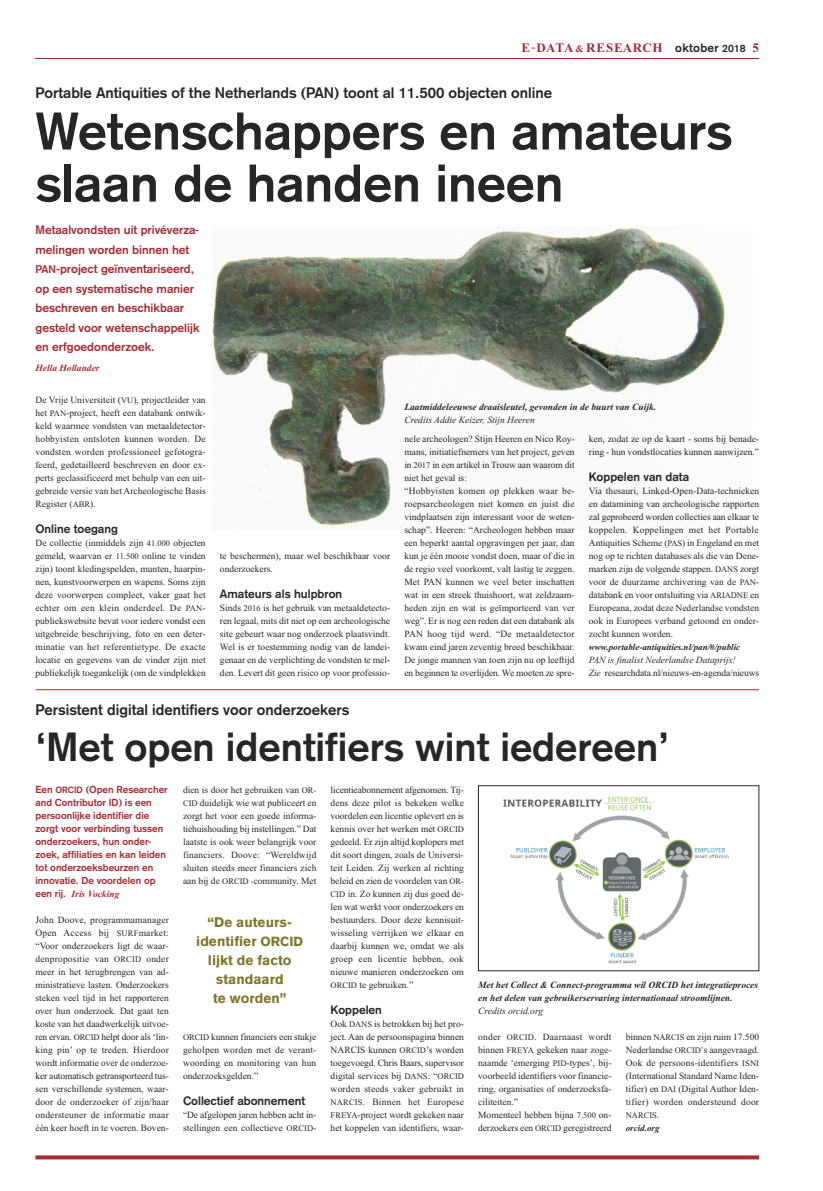
<style>
.page{position:relative;width:823px;height:1191px;background:#fff}
.page>*{position:absolute;margin:0;border:0;box-sizing:border-box;transform-origin:0 0}
.t1{font:700 52px/52px "Akzidenz Grotesk";color:#272627}
.t2{font:700 40px "Akzidenz Grotesk";color:#272627}
.t3{font:700 15px "Akzidenz Grotesk";color:#272627}
.t4{font:900 13.7px/19px "Akzidenz Grotesk";color:#7d762d;text-align:center}
.t5{font:700 13px "Times New Roman";letter-spacing:.025em;color:#a62c32}
.t6{font:700 12px/19.5px "Akzidenz Grotesk";color:#a62c32}
.t7{font:700 12px "Akzidenz Grotesk";color:#272627}
.t8{font:700 10px/13px "Akzidenz Grotesk";color:#a62c32}
.t9{font:9.5px/13px "Times New Roman";color:#272627;text-align:justify}
.t10{font:italic 700 9.5px/13px "Times New Roman";color:#272627}
.t11{font:italic 9.5px "Times New Roman";color:#272627}
.t12{font:italic 700 9.5px "Times New Roman";color:#a62c32}
.t13{font:italic 700 9px "Times New Roman";color:#272627}
.t14{font:8.5px "Times New Roman";color:#272627}
.s1{font-weight:400}
.s2{font-size:10px}
.s3{font-family:"Akzidenz Grotesk";font-size:12px;color:#272627}
.s4{font-family:"Akzidenz Grotesk";font-size:10.5px;color:#272627}
.s5{font-size:11px}
.s6{font-size:8.5px}
.s7{font-style:italic}
.s8{font-size:9px}
.s9{font-family:"Akzidenz Grotesk";font-style:normal;font-size:10px}
.s10{font-size:13px}
.s11{font-size:9.5px}
</style>
<div class="page">
<svg style="left:35px;top:1155px;width:723px;height:4px;background:#af4248"></svg>
<img style="left:503px;top:796px;width:226px;height:168px">
<div style="left:478px;top:785px;width:280px;height:186px;border:1px solid #272627"></div>
<hr style="left:35px;top:58px;width:723px;height:1px;background:#a62c32">
<img style="left:213px;top:227px;width:513px;height:301px">
<hr style="left:35px;top:689px;width:723px;height:1px;background:#a62c32">
<h3 class="t5" style="left:521px;top:40px;width:239px">E<span class="s1">-</span>DATA <span class="s2">&amp;</span> RESEARCH <span class="s3">oktober</span> <span class="s4">2018</span> 5</h3>
<h3 class="t3" style="left:35px;top:87px;width:518px">Portable Antiquities of the Netherlands (PAN) toont al 11.500 objecten online</h3>
<h1 class="t1" style="left:35px;top:109px;width:697px">Wetenschappers en amateurs slaan de handen ineen</h1>
<p class="t6" style="left:35px;top:221px;width:165px">Metaalvondsten uit privéverza&shy;melingen worden binnen het<br><span class="s5">PAN</span>-project geïnventariseerd, op een systematische manier beschreven en beschikbaar gesteld voor wetenschappelijk en erfgoedonderzoek.</p>
<p class="t12" style="left:35px;top:362px;width:66px">Hella Hollander</p>
<p class="t9" style="left:35px;top:393px;width:172px">De Vrije Universiteit (<span class="s6">VU</span>), projectleider van het <span class="s6">PAN</span>-project, heeft een databank ontwik&shy;keld waarmee vondsten van metaaldetector&shy;hobbyisten ontsloten kunnen worden. De vondsten worden professioneel gefotogra&shy;feerd, gedetailleerd beschreven en door ex&shy;perts geclassificeerd met behulp van een uit&shy;gebreide versie van het Archeologische Basis Register (<span class="s6">ABR</span>).</p>
<p class="t7" style="left:35px;top:524px;width:84px">Online toegang</p>
<p class="t9" style="left:35px;top:536px;width:172px">De collectie (inmiddels zijn <span class="s6">41.000</span> objecten gemeld, waarvan er <span class="s6">11.500</span> online te vinden zijn) toont kledingspelden, munten, haarpin&shy;nen, kunstvoorwerpen en wapens. Soms zijn deze voorwerpen compleet, vaker gaat het echter om een klein onderdeel. De <span class="s6">PAN&shy;</span>publiekswebsite bevat voor iedere vondst een uitgebreide beschrijving, foto en een deter&shy;minatie van het referentietype. De exacte locatie en gegevens van de vinder zijn niet publiekelijk toegankelijk (om de vindplekken</p>
<p class="t9" style="left:220px;top:549px;width:172px">te beschermen), maar wel beschikbaar voor onderzoekers.</p>
<p class="t7" style="left:220px;top:589px;width:124px">Amateurs als hulpbron</p>
<p class="t9" style="left:220px;top:601px;width:172px">Sinds <span class="s6">2016</span> is het gebruik van metaaldetecto&shy;ren legaal, mits dit niet op een archeologische site gebeurt waar nog onderzoek plaatsvindt.<br>Wel is er toestemming nodig van de landei&shy;genaar en de verplichting de vondsten te mel&shy;den. Levert dit geen risico op voor professio-</p>
<p class="t10" style="left:404px;top:400px;width:253px">Laatmiddeleeuwse draaisleutel, gevonden in de buurt van Cuijk.</p>
<p class="t11" style="left:404px;top:414px;width:132px">Credits Addie Keizer, Stijn Heeren</p>
<p class="t9" style="left:404px;top:432px;width:172px;text-align:left">nele archeologen? Stijn Heeren en Nico Roy&shy;mans, initiatiefnemers van het project, geven in <span class="s6">2017</span> in een artikel in Trouw aan waarom dit niet het geval is:<br>“Hobbyisten komen op plekken waar be&shy;roepsarcheologen niet komen en juist die vindplaatsen zijn interessant voor de weten&shy;schap”. Heeren: “Archeologen hebben maar een beperkt aantal opgravingen per jaar, dan kun je één mooie vondst doen, maar of die in de regio veel voorkomt, valt lastig te zeggen.<br>Met PAN kunnen we veel beter inschatten wat in een streek thuishoort, wat zeldzaam&shy;heden zijn en wat is geïmporteerd van ver weg”. Er is nog een reden dat een databank als PAN hoog tijd werd. “De metaaldetector kwam eind jaren zeventig breed beschikbaar.<br>De jonge mannen van toen zijn nu op leeftijd en beginnen te overlijden. We moeten ze spre-</p>
<p class="t9" style="left:588px;top:432px;width:172px">ken, zodat ze op de kaart - soms bij benade&shy;ring - hun vondstlocaties kunnen aanwijzen.”</p>
<p class="t7" style="left:588px;top:472px;width:102px">Koppelen van data</p>
<p class="t9" style="left:588px;top:484px;width:172px">Via thesauri, Linked-Open-Data-technieken en datamining van archeologische rapporten zal geprobeerd worden collecties aan elkaar te koppelen. Koppelingen met het Portable Antiquities Scheme (<span class="s6">PAS</span>) in Engeland en met nog op te richten databases als die van Dene&shy;marken zijn de volgende stappen. <span class="s6">DANS</span> zorgt voor de duurzame archivering van de <span class="s6">PAN&shy;</span>databank en voor ontsluiting via <span class="s6">ARIADNE</span> en Europeana, zodat deze Nederlandse vondsten ook in Europees verband getoond en onder&shy;zocht kunnen worden.</p>
<p class="t13" style="left:588px;top:642px;width:153px">www.portable-antiquities.nl/pan/#/public</p>
<p class="t9" style="left:588px;top:653px;width:172px"><span class="s7">PAN is finalist Nederlandse Dataprijs!<br>Zie</span> researchdata.nl/nieuws-en-agenda/nieuws</p>
<h3 class="t3" style="left:35px;top:704px;width:315px">Persistent digital identifiers voor onderzoekers</h3>
<h2 class="t2" style="left:35px;top:732px;width:635px">‘Met open identifiers wint iedereen’</h2>
<p class="t8" style="left:35px;top:784px;width:134px">Een <span class="s8">ORCID</span> (Open Researcher and Contributor ID) is een persoonlijke identifier die zorgt voor verbinding tussen onderzoekers, hun onder&shy;zoek, affiliaties en kan leiden tot onderzoeksbeurzen en innovatie. De voordelen op</p>
<p class="t12" style="left:35px;top:888px;width:85px"><span class="s9">een rij.</span> Iris Vocking</p>
<p class="t9" style="left:35px;top:913px;width:135px">John Doove, programmamanager Open Access bij <span class="s6">SURF</span>market: “Voor onderzoekers ligt de waar&shy;denpropositie van <span class="s6">ORCID</span> onder meer in het terugbrengen van ad&shy;ministratieve lasten. Onderzoekers steken veel tijd in het rapporteren over hun onderzoek. Dat gaat ten koste van het daadwerkelijk uitvoe&shy;ren ervan. <span class="s6">ORCID</span> helpt door als ‘lin&shy;king pin’ op te treden. Hierdoor wordt informatie over de onderzoe&shy;ker automatisch getransporteerd tus&shy;sen verschillende systemen, waar&shy;door de onderzoeker of zijn/haar ondersteuner de informatie maar één keer hoeft in te voeren. Boven-</p>
<p class="t9" style="left:183px;top:783px;width:135px">dien is door het gebruiken van <span class="s6">OR-CID</span> duidelijk wie wat publiceert en zorgt het voor een goede informa&shy;tiehuishouding bij instellingen.” Dat laatste is ook weer belangrijk voor financiers. Doove: “Wereldwijd sluiten steeds meer financiers zich aan bij de <span class="s6">ORCID -</span>community. Met</p>
<h3 class="t4" style="left:196px;top:913px;width:108px">“De auteurs&shy;identifier <span class="s10">ORCID </span>lijkt de facto standaard<br>te worden”</h3>
<p class="t9" style="left:183px;top:1030px;width:135px"><span class="s6">ORCID</span> kunnen financiers een stukje geholpen worden met de verant&shy;woording en monitoring van hun onderzoeksgelden.”</p>
<p class="t7" style="left:183px;top:1096px;width:123px">Collectief abonnement</p>
<p class="t9" style="left:183px;top:1108px;width:135px">“De afgelopen jaren hebben acht in&shy;stellingen een collectieve <span class="s6">ORCID</span>-</p>
<p class="t9" style="left:330px;top:783px;width:135px">licentieabonnement afgenomen. Tij&shy;dens deze pilot is bekeken welke voordelen een licentie oplevert en is kennis over het werken met <span class="s6">ORCID </span>gedeeld. Er zijn altijd koplopers met dit soort dingen, zoals de Universi&shy;teit Leiden. Zij werken al richting beleid en zien de voordelen van <span class="s6">OR-CID</span> in. Zo kunnen zij dus goed de&shy;len wat werkt voor onderzoekers en bestuurders. Door deze kennisuit&shy;wisseling verrijken we elkaar en daarbij kunnen we, omdat we als groep een licentie hebben, ook nieuwe manieren onderzoeken om <span class="s6">ORCID</span> te gebruiken.”</p>
<p class="t7" style="left:330px;top:1005px;width:53px">Koppelen</p>
<p class="t9" style="left:330px;top:1017px;width:135px">Ook <span class="s6">DANS</span> is betrokken bij het pro&shy;ject. Aan de persoonspagina binnen NARCIS kunnen <span class="s6">ORCID</span>’s worden toegevoegd. Chris Baars, supervisor digital services bij <span class="s6">DANS</span>: “<span class="s6">ORCID </span>worden steeds vaker gebruikt in <span class="s6">NARCIS</span>. Binnen het Europese <span class="s6">FREYA</span>-project wordt gekeken naar het koppelen van identifiers, waar-</p>
<p class="t10" style="left:478px;top:978px;width:281px">Met het Collect &amp; Connect-programma wil ORCID het integratieproces en het delen van gebruikerservaring internationaal stroomlijnen.</p>
<p class="t11" style="left:478px;top:1005px;width:66px">Credits orcid.org</p>
<p class="t9" style="left:478px;top:1030px;width:135px;text-align:left">onder <span class="s6">ORCID</span>. Daarnaast wordt binnen <span class="s6">FREYA</span> gekeken naar zoge&shy;naamde ‘emerging <span class="s6">PID</span>-types’, bij&shy;voorbeeld identifiers voor financie&shy;ring, organisaties of onderzoeksfa&shy;ciliteiten.”<br>Momenteel hebben bijna <span class="s6">7.500</span> on&shy;derzoekers een <span class="s6">ORCID</span> geregistreerd</p>
<p class="t9" style="left:625px;top:1030px;width:135px">binnen <span class="s6">NARCIS</span> en zijn ruim 17.500<br>Nederlandse <span class="s6">ORCID’</span>s aangevraagd.<br>Ook de persoons-identifiers <span class="s6">ISNI </span>(International Standard Name Iden&shy;tifier) en <span class="s6">DAI</span> (Digital Author Iden&shy;tifier) worden ondersteund door</p>
<p class="t14" style="left:625px;top:1110px;width:35px">NARCIS<span class="s11">.</span></p>
<p class="t13" style="left:625px;top:1123px;width:35px">orcid.org</p>
</div>
